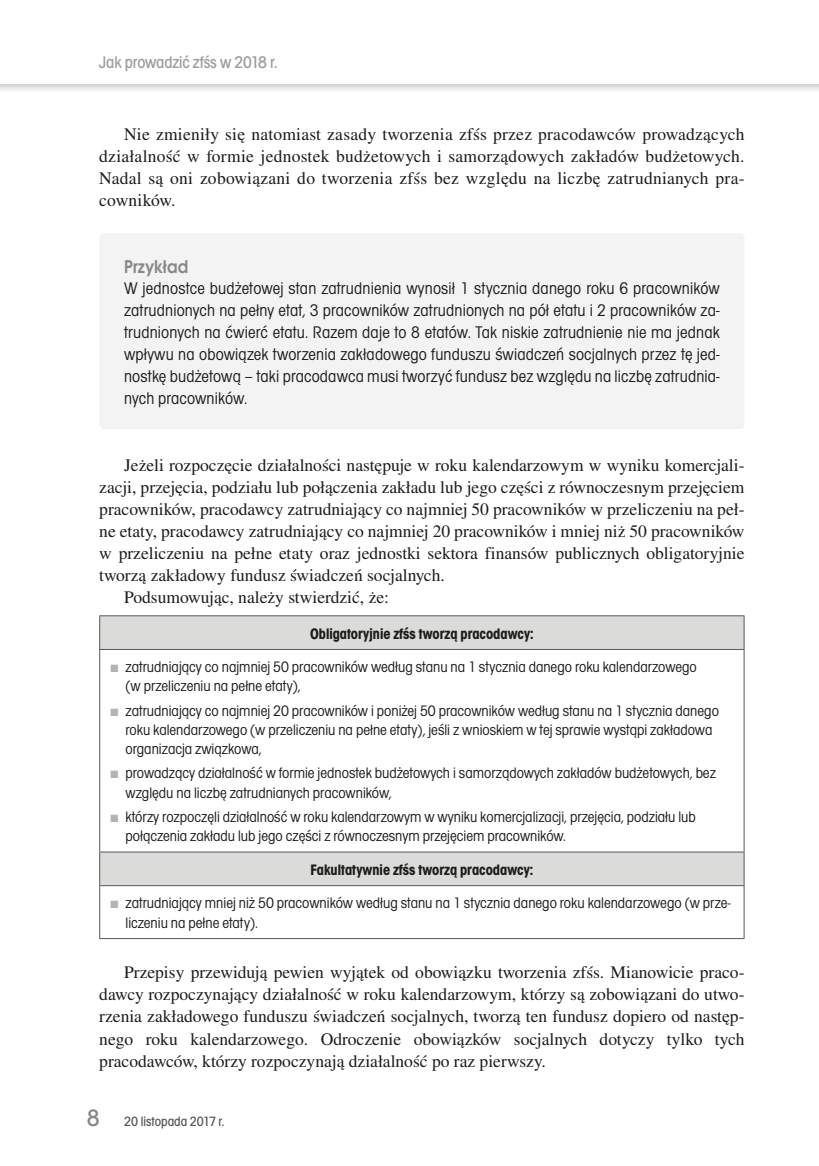
<style>
.page{position:relative;width:819px;height:1166px;background:#fff}
.page>*{position:absolute;margin:0;border:0;box-sizing:border-box;transform-origin:0 0}
.t1{font:600 19.25px "Avant Gar Got Itc TEE";letter-spacing:.01em;color:#878787;scale:.9 1}
.t2{font:17.5px/22.1px "Nimbus Rom No 9 LEE";color:#1c1c1b;text-align:justify}
.t3{font:condensed 17.5px/21.9px "Avant Gar Got Itc TEE";letter-spacing:.01em;color:#1c1c1b;text-align:justify}
.t4{font:500 condensed 17.5px "Avant Gar Got Itc TEE";letter-spacing:-.005em;color:#9e9d9d}
.t5{font:condensed 15.75px/19.2px "Avant Gar Got Itc TEE";color:#1c1c1b}
.t6{font:700 condensed 15.75px "Avant Gar Got Itc TEE";color:#1c1c1b}
.t7{font:500 condensed 14px "Avant Gar Got Itc TEE";color:#585858}
.s1{color:#b4b3b3}
.s2{font-size:24.5px;color:#878787}
</style>
<div class="page">
<svg style="left:0;top:84px;width:818px;height:6px"></svg>
<div style="left:99px;top:233px;width:645px;height:196px;background:#f3f3f3;border-radius:5px"></div>
<svg style="left:100px;top:616px;width:643px;height:269px"></svg>
<hr style="left:99px;top:650px;width:1px;height:201px;background:#585858">
<hr style="left:743px;top:650px;width:1px;height:201px;background:#585858">
<hr style="left:99px;top:886px;width:1px;height:52px;background:#585858">
<hr style="left:743px;top:886px;width:1px;height:52px;background:#585858">
<hr style="left:99px;top:938px;width:645px;height:1px;background:#585858">
<hr style="left:99px;top:615px;width:645px;height:1px;background:#585858">
<hr style="left:99px;top:616px;width:1px;height:33px;background:#585858">
<hr style="left:743px;top:616px;width:1px;height:33px;background:#585858">
<hr style="left:99px;top:649px;width:645px;height:1px;background:#585858">
<hr style="left:99px;top:851px;width:645px;height:1px;background:#585858">
<hr style="left:99px;top:852px;width:1px;height:33px;background:#585858">
<hr style="left:743px;top:852px;width:1px;height:33px;background:#585858">
<hr style="left:99px;top:885px;width:645px;height:1px;background:#585858">
<p class="t4" style="left:99px;top:52px;width:180px">Jak prowadzić zfśs w 2018 r.</p>
<p class="t2" style="left:99px;top:124px;width:646px;text-indent:25px">Nie zmieniły się natomiast zasady tworzenia zfśs przez pracodawców prowadzących działalność w formie jednostek budżetowych i samorządowych zakładów budżetowych.<br>Nadal są oni zobowiązani do tworzenia zfśs bez względu na liczbę zatrudnianych pra&shy;cowników.</p>
<p class="t1" style="left:124px;top:255px;width:73px">Przykład</p>
<p class="t3" style="left:124px;top:278px;width:597px">W jednostce budżetowej stan zatrudnienia wynosił 1 stycznia danego roku 6 pracowników zatrudnionych na pełny etat, 3 pracowników zatrudnionych na pół etatu i 2 pracowników za&shy;trudnionych na ćwierć etatu. Razem daje to 8 etatów. Tak niskie zatrudnienie nie ma jednak wpływu na obowiązek tworzenia zakładowego funduszu świadczeń socjalnych przez tę jed&shy;nostkę budżetową – taki pracodawca musi tworzyć fundusz bez względu na liczbę zatrudnia&shy;nych pracowników.</p>
<p class="t2" style="left:124px;top:454px;width:622px">Jeżeli rozpoczęcie działalności następuje w roku kalendarzowym w wyniku komercjali-</p>
<p class="t2" style="left:99px;top:476px;width:646px">zacji, przejęcia, podziału lub połączenia zakładu lub jego części z równoczesnym przejęciem</p>
<p class="t2" style="left:99px;top:498px;width:646px">pracowników, pracodawcy zatrudniający co najmniej 50 pracowników w przeliczeniu na peł-</p>
<p class="t2" style="left:99px;top:520px;width:646px">ne etaty, pracodawcy zatrudniający co najmniej 20 pracowników i mniej niż 50 pracowników</p>
<p class="t2" style="left:99px;top:543px;width:646px">w przeliczeniu na pełne etaty oraz jednostki sektora finansów publicznych obligatoryjnie</p>
<p class="t2" style="left:99px;top:565px;width:347px">tworzą zakładowy fundusz świadczeń socjalnych.</p>
<p class="t2" style="left:124px;top:587px;width:266px">Podsumowując, należy stwierdzić, że:</p>
<p class="t6" style="left:310px;top:624px;width:225px">Obligatoryjnie zfśs tworzą pracodawcy:</p>
<p class="t5" style="left:125px;top:657px;width:572px;text-indent:-15px"><span class="s1">■</span> zatrudniający co najmniej 50 pracowników według stanu na 1 stycznia danego roku kalendarzowego (w przeliczeniu na pełne etaty),</p>
<p class="t5" style="left:125px;top:701px;width:595px;text-indent:-15px"><span class="s1">■</span> zatrudniający co najmniej 20 pracowników i poniżej 50 pracowników według stanu na 1 stycznia danego roku kalendarzowego (w przeliczeniu na pełne etaty), jeśli z wnioskiem w tej sprawie wystąpi zakładowa organizacja związkowa,</p>
<p class="t5" style="left:125px;top:764px;width:592px;text-indent:-15px"><span class="s1">■</span> prowadzący działalność w formie jednostek budżetowych i samorządowych zakładów budżetowych, bez względu na liczbę zatrudnianych pracowników,</p>
<p class="t5" style="left:125px;top:807px;width:572px;text-indent:-15px"><span class="s1">■</span> którzy rozpoczęli działalność w roku kalendarzowym w wyniku komercjalizacji, przejęcia, podziału lub połączenia zakładu lub jego części z równoczesnym przejęciem pracowników.</p>
<p class="t6" style="left:310px;top:860px;width:224px">Fakultatywnie zfśs tworzą pracodawcy:</p>
<p class="t5" style="left:125px;top:894px;width:606px;text-indent:-15px"><span class="s1">■</span> zatrudniający mniej niż 50 pracowników według stanu na 1 stycznia danego roku kalendarzowego (w prze&shy;liczeniu na pełne etaty).</p>
<p class="t2" style="left:99px;top:961px;width:646px;text-indent:25px">Przepisy przewidują pewien wyjątek od obowiązku tworzenia zfśs. Mianowicie praco&shy;dawcy rozpoczynający działalność w roku kalendarzowym, którzy są zobowiązani do utwo&shy;rzenia zakładowego funduszu świadczeń socjalnych, tworzą ten fundusz dopiero od następ&shy;nego roku kalendarzowego. Odroczenie obowiązków socjalnych dotyczy tylko tych pracodawców, którzy rozpoczynają działalność po raz pierwszy.</p>
<p class="t7" style="left:87px;top:1114px;width:139px"><span class="s2">8</span> 20 listopada 2017 r.</p>
</div>
